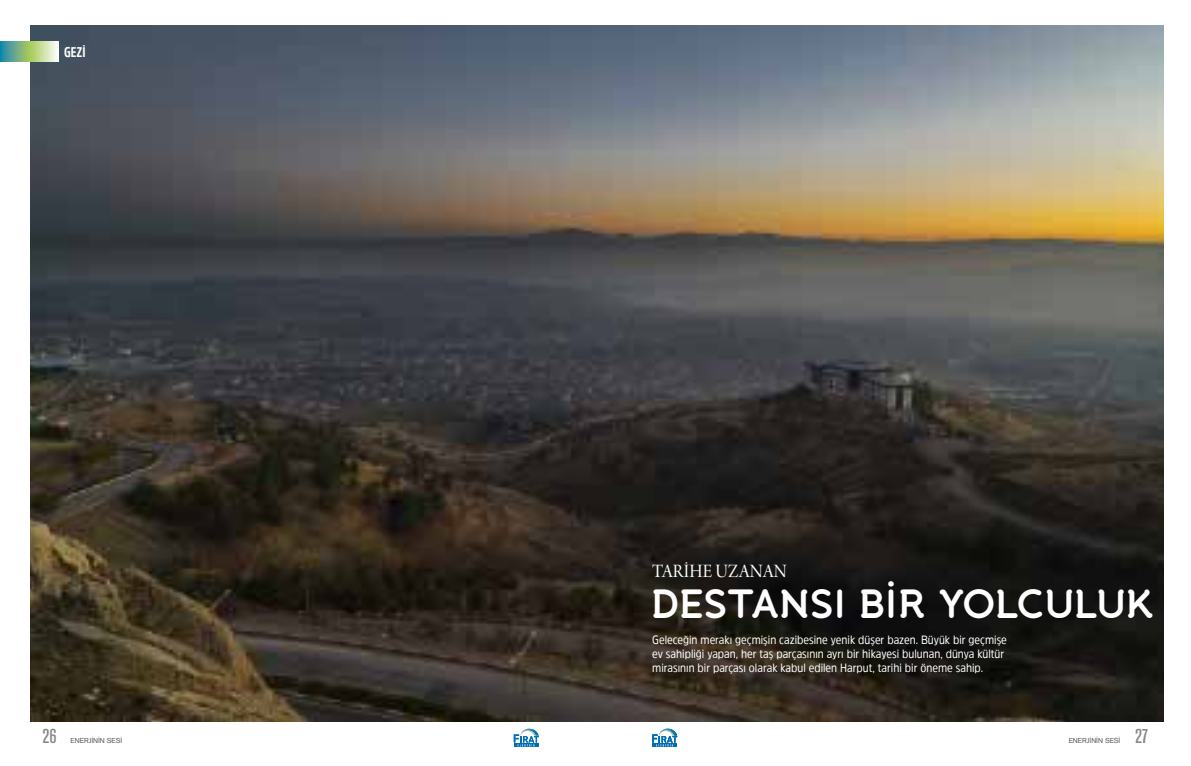
<style>
.page{position:relative;width:1191px;height:766px;background:#fff}
.page>*{position:absolute;margin:0;border:0;box-sizing:border-box;transform-origin:0 0}
.t1{font:700 40px "Banda";letter-spacing:-.03em;color:#fff}
.t2{font:20px "Arno Pro Display";letter-spacing:.01em;color:#fff;scale:.94 1}
.t3{font:500 condensed 20px "Akzidenz Grotesk Pro";color:#878787}
.t4{font:700 14px "Amsi Pro Cond";color:#fff}
.t5{font:12px/14px "Amsi Pro Narw";color:#fff}
.t6{font:7px "Akzidenz Grotesk CE";color:#575756}
</style>
<div class="page">
<img style="left:30px;top:26px;width:1133px;height:694px">
<svg style="left:514px;top:746px;width:24px;height:1px"></svg>
<svg style="left:652px;top:746px;width:25px;height:1px"></svg>
<svg style="left:514px;top:734px;width:25px;height:12px"></svg>
<img style="left:520px;top:728px;width:19px;height:7px">
<svg style="left:652px;top:728px;width:25px;height:18px"></svg>
<svg style="left:0;top:42px;width:58px;height:19px"></svg>
<p class="t4" style="left:64px;top:43px;width:23px">GEZİ</p>
<h2 class="t2" style="left:652px;top:560px;width:144px">TARİHE UZANAN</h2>
<h1 class="t1" style="left:650px;top:579px;width:505px">DESTANSI BİR YOLCULUK</h1>
<p class="t5" style="left:652px;top:632px;width:356px">Geleceğin merakı geçmişin cazibesine yenik düşer bazen. Büyük bir geçmişe ev sahipliği yapan, her taş parçasının ayrı bir hikayesi bulunan, dünya kültür mirasının bir parçası olarak kabul edilen Harput, tarihi bir öneme sahip.</p>
<h2 class="t3" style="left:43px;top:722px;width:16px">26</h2>
<p class="t6" style="left:71px;top:735px;width:53px">ENERJİNİN SESİ</p>
<p class="t6" style="left:1068px;top:735px;width:53px">ENERJİNİN SESİ</p>
<h2 class="t3" style="left:1135px;top:722px;width:15px">27</h2>
</div>
